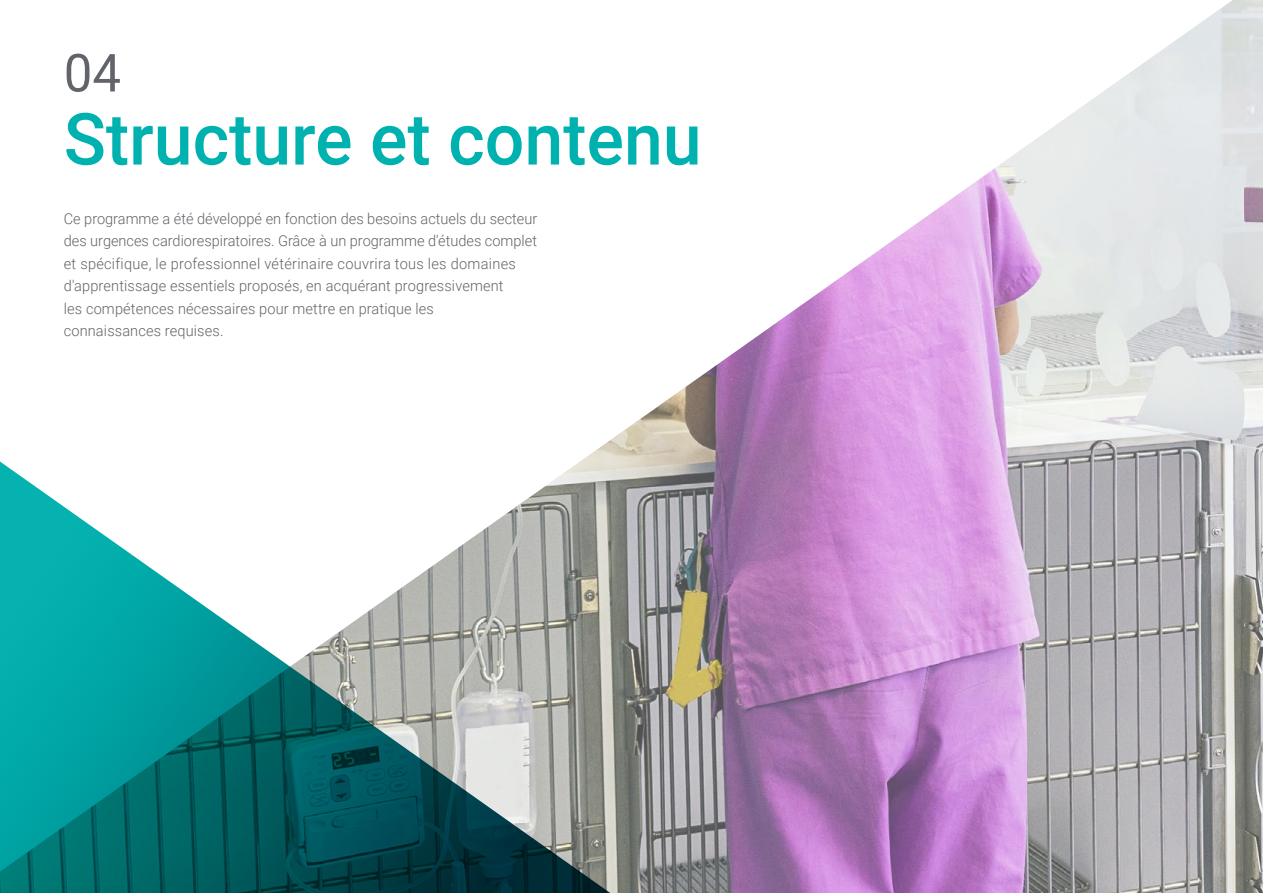
<style>
.page{position:relative;width:1263px;height:893px;background:#fff}
.page>*{position:absolute;margin:0;border:0;box-sizing:border-box;transform-origin:0 0}
.t1{font:500 72px "Roboto";color:#00b2af}
.t2{font:52.5px "Roboto";color:#61646a}
.t3{font:300 15px/22.5px "Roboto";letter-spacing:.01em;color:#61646a}
</style>
<div class="page">
<img style="left:602px;top:0;width:661px;height:893px">
<svg style="left:0;top:446px;width:640px;height:447px"></svg>
<h2 class="t2" style="left:64px;top:36px;width:59px">04</h2>
<h1 class="t1" style="left:64px;top:89px;width:639px">Structure et contenu</h1>
<p class="t3" style="left:64px;top:207px;width:475px">Ce programme a été développé en fonction des besoins actuels du secteur des urgences cardiorespiratoires. Grâce à un programme d'études complet et spécifique, le professionnel vétérinaire couvrira tous les domaines d'apprentissage essentiels proposés, en acquérant progressivement<br>les compétences nécessaires pour mettre en pratique les<br>connaissances requises.</p>
</div>
